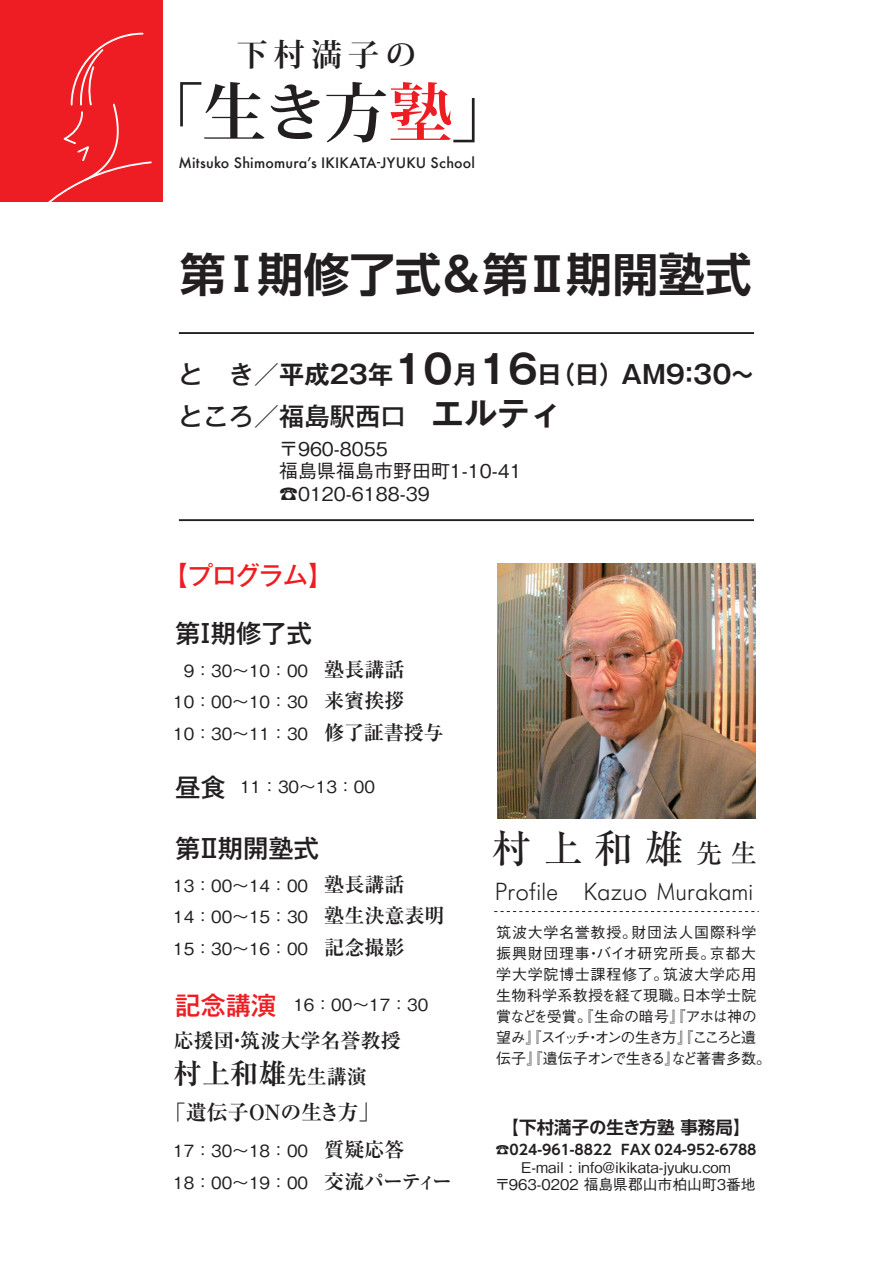
<style>
.page{position:relative;width:893px;height:1263px;background:#fff}
.page>*{position:absolute;margin:0;border:0;box-sizing:border-box;transform-origin:0 0}
.t1{font:700 64.2px "Koz Min Pro";color:#231f20}
.t2{font:700 46.05px "UD Shin Go NT Pro De";letter-spacing:-.005em;color:#231f20}
.t3{font:500 39px "Ryumin Pr 6";color:#231f20}
.t4{font:700 31.05px "Koz Min Pro";letter-spacing:.2em;color:#231f20}
.t5{font:700 28.2px "Ryumin Pr 6";color:#231f20}
.t6{font:300 25.5px "MOG Romaji A";letter-spacing:-.005em;color:#231f20}
.t7{font:500 25.35px "Gothic MB101 Pr 6";color:#231f20}
.t8{font:700 25.35px "Gothic MB101 Pr 6 De";color:#231f20}
.t9{font:500 25.35px "Gothic MB101 Pr 6";letter-spacing:-.06em;color:#ee1d23}
.t10{font:700 21px "Ryumin Pr 6";letter-spacing:-.125em;color:#231f20}
.t11{font:700 20.1px "Ryumin Pr 6";color:#231f20}
.t12{font:500 19.05px/22.8px "Gothic BBB Pr 6";color:#231f20}
.t13{font:700 17.55px "UD Shin Go NT Pro De";color:#231f20}
.t14{font:500 16.8px/31.3px "Gothic BBB Pr 6";color:#231f20}
.t15{font:500 15px/21px "Gothic BBB Pr 6";letter-spacing:.015em;color:#231f20}
.t16{font:500 14.85px/17.7px "Gothic BBB Pr 6";color:#231f20;text-align:center}
.t17{font:500 14.1px "Futura";letter-spacing:.015em;color:#231f20}
.t18{font:700 14.1px "UD Shin Go NT Pro De";color:#231f20}
.s1{color:#ee1d23}
.s2{font-family:"Gothic MB101 Pr 6";font-weight:500}
.s3{font-size:39.15px}
.s4{font-family:"Gothic MB101 Pr 6 De";font-weight:700;font-size:33px}
.s5{font-family:"Ryumin Pr 6";font-weight:700;font-size:20.1px}
.s6{font-family:"Gothic MB101 Pr 6";font-size:25.35px;color:#ee1d23}
.s7{font-size:20.1px}
.s8{font-size:26.4px}
</style>
<div class="page">
<div style="left:0;top:0;width:163px;height:201px;background:#ee1d23"></div>
<svg style="left:34px;top:32px;width:119px;height:170px"></svg>
<hr style="left:179px;top:519px;width:575px;height:2px;background:#231f20">
<hr style="left:179px;top:332px;width:575px;height:2px;background:#231f20">
<img style="left:497px;top:563px;width:259px;height:255px">
<svg style="left:494px;top:911px;width:265px;height:1px"></svg>
<h3 class="t4" style="left:237px;top:32px;width:181px">下村満子の</h3>
<h1 class="t1" style="left:139px;top:66px;width:378px">「生き方<span class="s1">塾</span>」</h1>
<p class="t17" style="left:178px;top:153px;width:298px">Mitsuko Shimomuraʼs IKIKATA-JYUKU School</p>
<h2 class="t2" style="left:180px;top:237px;width:573px">第Ⅰ期修了式＆第Ⅱ期開塾式</h2>
<h3 class="t8" style="left:178px;top:354px;width:579px"><span class="s2">と　き／</span>平成23年<span class="s3">10</span>月<span class="s3">16</span>日（日）AM9：30～</h3>
<h3 class="t7" style="left:178px;top:395px;width:387px">ところ／福島駅西口　<span class="s4">エルティ</span></h3>
<p class="t12" style="left:279px;top:436px;width:244px">〒960-8055<br>福島県福島市野田町1-10-41 ☎0120-6188-39</p>
<h3 class="t9" style="left:162px;top:554px;width:173px">【プログラム】</h3>
<h3 class="t7" style="left:175px;top:612px;width:138px">第Ⅰ期修了式</h3>
<p class="t11" style="left:324px;top:653px;width:82px">塾長講話</p>
<p class="t14" style="left:173px;top:654px;width:272px;text-indent:11px">9：30～10：00<br>10：00～10：30 <span class="s5">来賓挨拶<br></span>10：30～11：30 <span class="s5">修了証書授与</span></p>
<h3 class="t7" style="left:175px;top:766px;width:52px">昼食</h3>
<p class="t14" style="left:240px;top:769px;width:136px">11：30～13：00</p>
<h3 class="t7" style="left:175px;top:827px;width:145px">第Ⅱ期開塾式</h3>
<p class="t14" style="left:173px;top:869px;width:273px">13：00～14：00 <span class="s5">塾長講話<br></span>14：00～15：30 <span class="s5">塾生決意表明</span></p>
<p class="t14" style="left:173px;top:931px;width:136px">15：30～16：00</p>
<p class="t11" style="left:324px;top:931px;width:82px">記念撮影</p>
<p class="t14" style="left:175px;top:987px;width:255px"><span class="s6">記念講演</span> 16：00～17：30</p>
<p class="t11" style="left:174px;top:1025px;width:229px">応援団・筑波大学名誉教授</p>
<h3 class="t5" style="left:174px;top:1051px;width:195px">村上和雄<span class="s7">先生講演</span></h3>
<p class="t10" style="left:165px;top:1096px;width:216px">「遺伝子ＯＮの生き方」</p>
<p class="t14" style="left:173px;top:1134px;width:281px">17：30～18：00 <span class="s5">質疑応答<br></span>18：00～19：00 <span class="s5">交流パーティー</span></p>
<h3 class="t3" style="left:493px;top:817px;width:266px">村上和雄<span class="s8">先生</span></h3>
<h3 class="t6" style="left:495px;top:876px;width:260px">Profile Kazuo Murakami</h3>
<p class="t15" style="left:496px;top:921px;width:276px">筑波大学名誉教授。財団法人国際科学振興財団理事・バイオ研究所長。京都大学大学院博士課程修了。筑波大学応用生物科学系教授を経て現職。日本学士院賞などを受賞。『生命の暗号』『アホは神の望み』『スイッチ・オンの生き方』『こころと遺伝子』『遺伝子オンで生きる』など著書多数。</p>
<p class="t13" style="left:501px;top:1113px;width:251px">【下村満子の生き方塾 事務局】</p>
<p class="t18" style="left:496px;top:1138px;width:263px">☎024-961-8822 FAX 024-952-6788</p>
<p class="t16" style="left:495px;top:1157px;width:262px">E-mail : info@ikikata-jyuku.com〒963-0202 福島県郡山市柏山町3番地</p>
</div>
